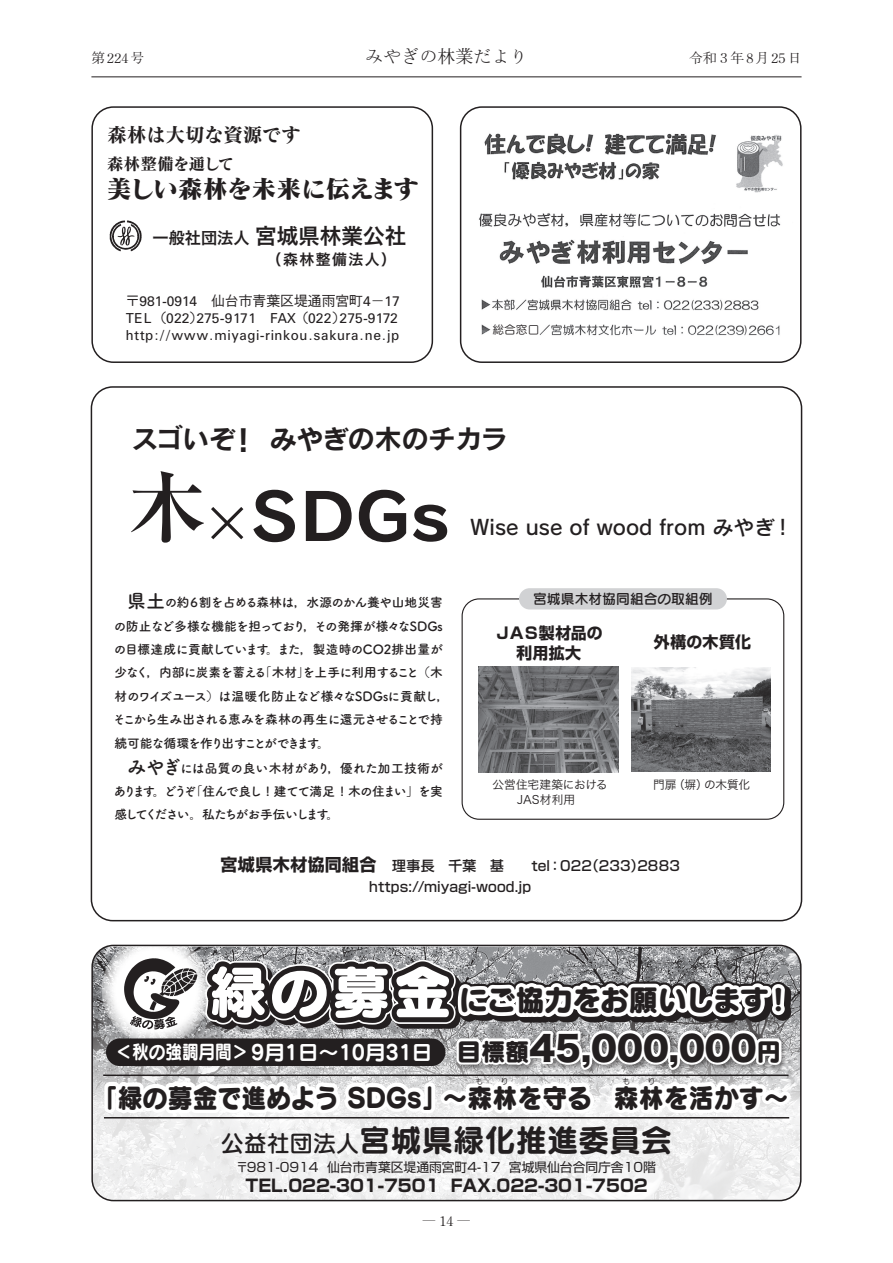
<style>
.page{position:relative;width:893px;height:1263px;background:#fff}
.page>*{position:absolute;margin:0;border:0;box-sizing:border-box;transform-origin:0 0}
.t1{font:700 78.3px "Ryumin Pr 6 N";color:#231f20}
.t2{font:64.2px "Rodin Pro B";color:#231f20;scale:1.1 1}
.t3{font:52.2px "Rodin Pro M";color:#231f20}
.t4{font:33.75px "Hira Kaku Std W8";color:#231f20}
.t5{font:31.35px "Seurat Pro B";color:#231f20}
.t6{font:30.45px "Rodin Pro B";color:#231f20}
.t7{font:29.4px "Seurat Pro EB";letter-spacing:-.05em;color:#231f20}
.t8{font:27px "Rodin Pro B";letter-spacing:-.01em;color:#231f20}
.t9{font:26.55px "Seurat Pro EB";color:#231f20;scale:.94 1}
.t10{font:25.05px "Matisse Pro EB";letter-spacing:-.03em;color:#231f20}
.t11{font:24.45px "Seurat Pro EB";color:#231f20}
.t12{font:21.6px "Hira Kaku Pro W6";color:#231f20}
.t13{font:20.7px "Rodin Pro DB";color:#231f20}
.t14{font:20.4px "Seurat Pro B";color:#fff}
.t15{font:19.95px "Matisse Pro B";letter-spacing:-.03em;color:#231f20}
.t16{font:700 19.05px "Tsuku A Rd Gothic";color:#231f20}
.t17{font:100 18px "Iwa O Min Pro";color:#231f20}
.t18{font:700 16.95px "Shin Go Pro";color:#231f20}
.t19{font:700 16.95px "Shin Go Pro";letter-spacing:.02em;color:#231f20}
.t20{font:16.8px "Matisse Pro B";letter-spacing:-.06em;color:#231f20}
.t21{font:16.2px "Hira Kaku Pro W6";color:#231f20}
.t22{font:700 15.9px "Shin Go Pro";letter-spacing:.01em;color:#231f20}
.t23{font:700 15.9px "Shin Go Pro";letter-spacing:-.025em;color:#231f20}
.t24{font:14.85px "Hira Kaku Pro W6";letter-spacing:.1em;color:#231f20}
.t25{font:500 13.8px/17px "Iwa O Go Pro";letter-spacing:.01em;color:#231f20;text-align:right}
.t26{font:500 13.8px "Shin Go Pro";letter-spacing:.01em;color:#231f20}
.t27{font:500 13.8px/17px "Iwa O Go Pro";letter-spacing:.04em;color:#231f20}
.t28{font:13.8px "Seurat Pro DB";color:#231f20}
.t29{font:100 13.8px "Iwa O Min Pro";letter-spacing:.075em;color:#231f20}
.t30{font:100 13.8px "Iwa O Min Pro";color:#231f20}
.t31{font:700 12.75px/23.4px "Tsuku A Rd Gothic";letter-spacing:-.05em;color:#231f20}
.t32{font:12.75px "Shin Go Pro";color:#231f20}
.t33{font:700 12.75px/23.4px "Tsuku A Rd Gothic";letter-spacing:-.02em;color:#231f20}
.t34{font:700 12.75px "Tsuku A Rd Gothic";letter-spacing:-.015em;color:#231f20}
.t35{font:700 12.75px "Tsuku A Rd Gothic";letter-spacing:-.085em;color:#231f20}
.t36{font:700 12.75px "Tsuku A Rd Gothic";letter-spacing:-.145em;color:#231f20}
.t37{font:700 12.75px "Tsuku A Rd Gothic";letter-spacing:-.1em;color:#231f20}
.t38{font:700 12.75px "Tsuku A Rd Gothic";letter-spacing:-.025em;color:#231f20}
.t39{font:700 12.75px "Tsuku A Rd Gothic";letter-spacing:-.005em;color:#231f20}
.t40{font:11.7px/14.9px "Hira Kaku Pro W3";letter-spacing:-.005em;color:#231f20}
.t41{font:11.7px "Seurat Pro M";color:#231f20}
.t42{font:7.5px "Seurat Pro M";color:#231f20}
.s1{font-size:12.75px}
.s2{font-size:19.05px}
.s3{font-size:57.15px;color:#fff}
.s4{font-size:19.2px}
.s5{font-family:"Seurat Pro DB";font-size:22.95px}
</style>
<div class="page">
<div style="left:460px;top:106px;width:341px;height:257px;border:2px solid #231f20;border-radius:21px"></div>
<img style="left:479px;top:133px;width:304px;height:202px">
<img style="left:109px;top:220px;width:33px;height:32px">
<div style="left:91px;top:106px;width:342px;height:257px;border:2px solid #231f20;border-radius:21px"></div>
<svg style="left:101px;top:945px;width:696px;height:255px"></svg>
<div style="left:106px;top:1038px;width:339px;height:28px;background:#231f20;border-radius:14px"></div>
<div style="left:91px;top:945px;width:710px;height:256px;border:2px solid #231f20;border-radius:21px"></div>
<div style="left:462px;top:598px;width:322px;height:222px;border:1px solid #231f20;border-radius:17px"></div>
<div style="left:519px;top:588px;width:208px;height:21px;background:#d1d2d4;border-radius:11px"></div>
<img style="left:632px;top:667px;width:139px;height:104px">
<img style="left:479px;top:667px;width:140px;height:105px">
<div style="left:493px;top:321px;width:299px;height:17px;background:#fff"></div>
<img style="left:539px;top:324px;width:241px;height:12px">
<hr style="left:91px;top:77px;width:710px;height:1px;background:#231f20">
<p class="t30" style="left:91px;top:49px;width:55px">第224 号</p>
<h3 class="t17" style="left:365px;top:44px;width:164px">みやぎの林業だより</h3>
<h3 class="t15" style="left:107px;top:122px;width:196px">森林は大切な資源です</h3>
<h3 class="t20" style="left:107px;top:153px;width:129px">森林整備を通して</h3>
<h3 class="t10" style="left:107px;top:172px;width:314px">美しい森林を未来に伝えます</h3>
<h3 class="t12" style="left:255px;top:216px;width:153px">宮城県林業公社</h3>
<p class="t21" style="left:152px;top:223px;width:99px">一般社団法人</p>
<p class="t24" style="left:267px;top:246px;width:131px">（森林整備法人(</p>
<p class="t25" style="left:126px;top:292px;width:276px">〒981-0914　仙台市青葉区堤通雨宮町4－17<br>275-9172</p>
<p class="t27" style="left:126px;top:309px;width:275px">TEL（022）http://www.miyagi-rinkou.sakura.ne.jp</p>
<p class="t25" style="left:270px;top:309px;width:77px">FAX)022(</p>
<p class="t25" style="left:196px;top:309px;width:61px">275-9171</p>
<p class="t41" style="left:493px;top:322px;width:48px">総合窓口</p>
<h3 class="t8" style="left:132px;top:421px;width:105px">スゴいぞ</h3>
<h3 class="t6" style="left:228px;top:420px;width:32px">！</h3>
<h3 class="t8" style="left:270px;top:421px;width:240px">みやぎの木のチカラ</h3>
<p class="t29" style="left:689px;top:49px;width:114px">令和３年8月25日</p>
<h1 class="t1" style="left:128px;top:445px;width:80px">木</h1>
<h3 class="t3" style="left:201px;top:489px;width:54px">×</h3>
<h2 class="t2" style="left:250px;top:474px;width:183px">SDGs</h2>
<h3 class="t16" style="left:127px;top:586px;width:64px">県土<span class="s1">の約</span></h3>
<p class="t31" style="left:188px;top:590px;width:256px">６割を占める森林は，水源のかん養や山地災害</p>
<p class="t33" style="left:266px;top:613px;width:178px;text-indent:-153px">の防止など多様な機能を担っており<br>。また，製造時のCO2排出量が</p>
<p class="t38" style="left:303px;top:616px;width:141px">，その発揮が様々なSDGs</p>
<p class="t31" style="left:146px;top:637px;width:298px;text-indent:-33px">の目標達成に貢献しています<br>，内部に炭素を蓄える｢木材｣を上手に利用すること（木</p>
<p class="t31" style="left:114px;top:660px;width:36px">少なく</p>
<p class="t34" style="left:114px;top:686px;width:336px">材のワイズユース）は温暖化防止など様々なSDGsに貢献し，</p>
<p class="t35" style="left:113px;top:709px;width:331px">そこから生み出される恵みを森林の再生に還元させることで持</p>
<p class="t31" style="left:317px;top:731px;width:14px">。</p>
<p class="t37" style="left:114px;top:734px;width:207px">続可能な循環を作り出すことができます</p>
<p class="t31" style="left:153px;top:755px;width:292px;text-indent:-26px"><span class="s2">みやぎ</span>には品質の良い木材があり<br>。どうぞ｢住んで良し ! 建てて満足 ! 木の住まい」を実</p>
<p class="t39" style="left:327px;top:758px;width:117px">，優れた加工技術が</p>
<p class="t31" style="left:114px;top:779px;width:43px">あります</p>
<p class="t36" style="left:114px;top:805px;width:216px">感してください。私たちがお手伝いします</p>
<p class="t31" style="left:326px;top:802px;width:14px">。</p>
<h3 class="t13" style="left:470px;top:513px;width:325px">Wise use of wood from みやぎ!</h3>
<p class="t28" style="left:533px;top:590px;width:181px">宮城県木材協同組合の取組例</p>
<p class="t23" style="left:495px;top:620px;width:110px">ＪＡＳ製材品の</p>
<p class="t22" style="left:654px;top:629px;width:99px">外構の木質化</p>
<p class="t22" style="left:516px;top:641px;width:66px">利用拡大</p>
<p class="t40" style="left:517px;top:776px;width:92px;text-indent:-25px">公営住宅建築における<br>JAS材利用</p>
<p class="t40" style="left:704px;top:776px;width:47px">の木質化</p>
<p class="t40" style="left:673px;top:776px;width:36px">（塀）</p>
<p class="t40" style="left:653px;top:776px;width:25px">門扉</p>
<h3 class="t19" style="left:220px;top:851px;width:157px">宮城県木材協同組合</h3>
<p class="t26" style="left:369px;top:875px;width:163px">https://miyagi-wood j p.</p>
<p class="t26" style="left:585px;top:854px;width:61px">)233(</p>
<p class="t26" style="left:392px;top:854px;width:201px">理事長　千葉　基　　tel：022</p>
<p class="t26" style="left:637px;top:854px;width:44px">2883</p>
<h3 class="t7" style="left:209px;top:979px;width:562px"><span class="s3">緑の募金</span>にご協力をお願いします</h3>
<h3 class="t14" style="left:115px;top:1038px;width:318px"><span class="s4">＜秋の強調月間＞</span> 9月1日～10月31日</h3>
<h3 class="t7" style="left:463px;top:983px;width:331px">にご協力をお願いします！</h3>
<h3 class="t7" style="left:768px;top:983px;width:31px">!</h3>
<h3 class="t4" style="left:529px;top:1029px;width:229px">45,000,000</h3>
<h3 class="t11" style="left:457px;top:1034px;width:74px">目標額</h3>
<h3 class="t11" style="left:757px;top:1034px;width:26px">円</h3>
<p class="t42" style="left:476px;top:1076px;width:9px">も</p>
<p class="t42" style="left:501px;top:1076px;width:9px">り</p>
<h3 class="t9" style="left:93px;top:1079px;width:533px">「緑の募金で進めよう SDGs」～森林を守る</h3>
<p class="t42" style="left:623px;top:1076px;width:9px">も</p>
<p class="t42" style="left:648px;top:1076px;width:9px">り</p>
<h3 class="t9" style="left:614px;top:1079px;width:188px">森林を活かす~</h3>
<h3 class="t5" style="left:221px;top:1118px;width:453px"><span class="s5">公益社団法人</span>宮城県緑化推進委員会</h3>
<h3 class="t18" style="left:451px;top:1172px;width:198px">FAX.022-301-7502</h3>
<p class="t32" style="left:327px;top:1156px;width:175px">仙台市青葉区堤通雨宮町4-17</p>
<p class="t32" style="left:509px;top:1156px;width:148px">宮城県仙台合同庁舎10階</p>
<p class="t32" style="left:236px;top:1156px;width:84px">〒981-0914</p>
<h3 class="t18" style="left:245px;top:1172px;width:196px">TEL.022-301-7501</h3>
<p class="t30" style="left:422px;top:1211px;width:50px">―14―</p>
</div>
